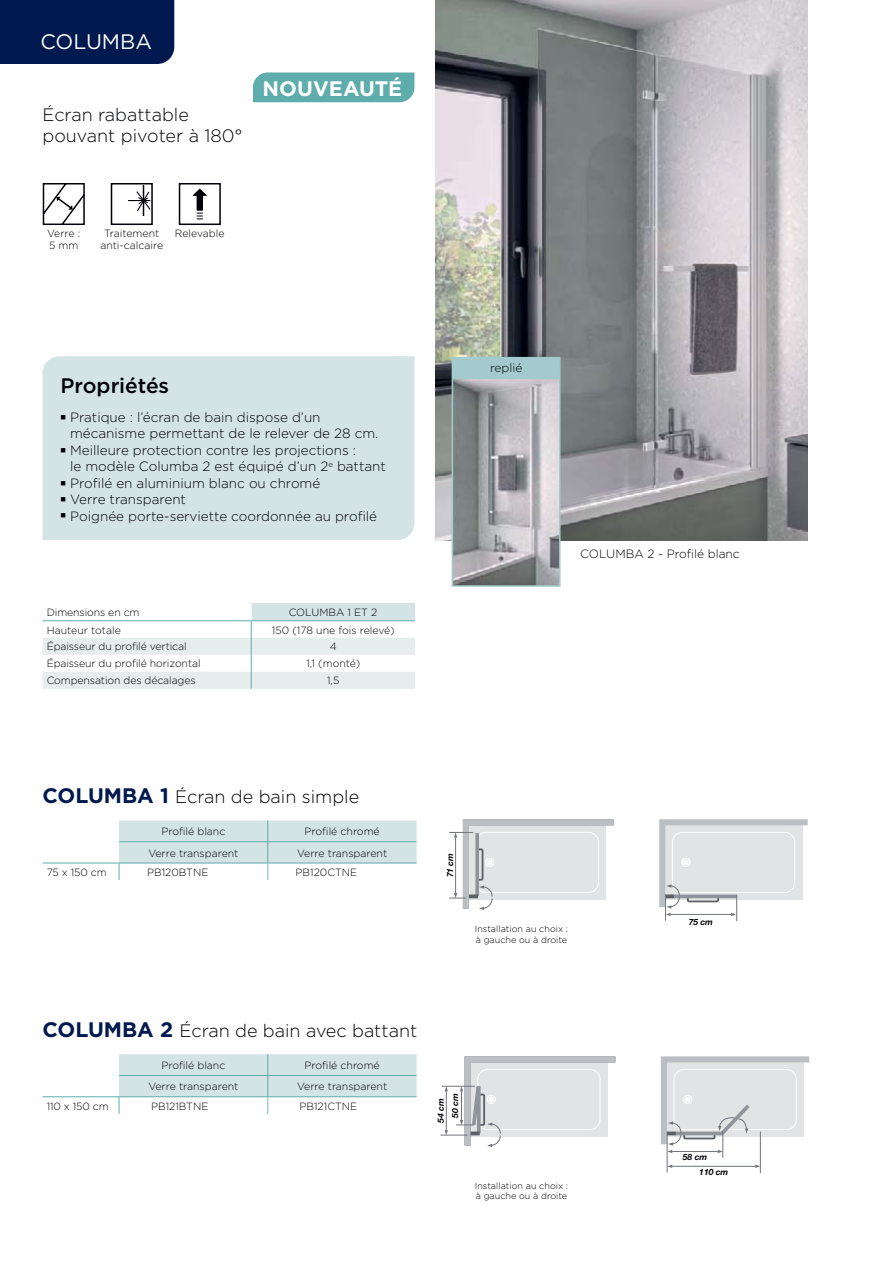
<style>
.page{position:relative;width:893px;height:1263px;background:#fff}
.page>*{position:absolute;margin:0;border:0;box-sizing:border-box;transform-origin:0 0}
.t1{font:500 21px "Gotham";letter-spacing:-.005em;color:#000207}
.t2{font:700 21px "Gotham";color:#fff}
.t3{font:21px "Gotham";color:#fff}
.t4{font:300 18px/21px "Gotham";color:#000207}
.t5{font:300 13.5px/16.5px "Gotham";color:#000207}
.t6{font:300 12px "Gotham";color:#000207}
.t7{font:300 10.5px/12px "Gotham";color:#000207}
.t8{font:300 9px/10.5px "Gotham";letter-spacing:.005em;color:#000207}
.t9{font:italic 700 8.55px "Helvetica Neue";color:#000006}
.s1{font-weight:700;font-size:21px;color:#00194e}
</style>
<div class="page">
<img style="left:436px;top:0;width:372px;height:540px">
<svg style="left:43px;top:183px;width:42px;height:42px"></svg>
<div style="left:111px;top:183px;width:42px;height:42px;border:2px solid #000006"></div>
<hr style="left:143px;top:185px;width:1px;height:31px;background:#000006">
<svg style="left:128px;top:190px;width:24px;height:22px"></svg>
<svg style="left:193px;top:189px;width:14px;height:30px"></svg>
<div style="left:179px;top:183px;width:42px;height:42px;border:2px solid #000006"></div>
<div style="left:43px;top:356px;width:371px;height:184px;background:#d4e3e4"></div>
<svg style="left:451px;top:356px;width:110px;height:231px;background:#a4a7aa"></svg>
<div style="left:453px;top:357px;width:106px;height:21px;background:#a3cacc"></div>
<svg style="left:43px;top:604px;width:372px;height:85px"></svg>
<hr style="left:43px;top:620px;width:208px;height:1px;background:#5eacac">
<svg style="left:449px;top:819px;width:165px;height:91px"></svg>
<svg style="left:659px;top:819px;width:149px;height:102px"></svg>
<hr style="left:672px;top:1166px;width:83px;height:1px;background:#71747b">
<svg style="left:755px;top:1165px;width:5px;height:3px"></svg>
<hr style="left:760px;top:1132px;width:1px;height:41px;background:#71747b">
<hr style="left:667px;top:1132px;width:1px;height:40px;background:#71747b">
<svg style="left:441px;top:1056px;width:175px;height:91px"></svg>
<svg style="left:660px;top:1056px;width:150px;height:102px"></svg>
<div style="left:253px;top:73px;width:161px;height:29px;background:#5eacac"></div>
<hr style="left:43px;top:863px;width:76px;height:1px;background:#5eacac">
<svg style="left:119px;top:821px;width:298px;height:59px"></svg>
<hr style="left:119px;top:841px;width:298px;height:1px;background:#5eacac">
<hr style="left:43px;top:1096px;width:76px;height:1px;background:#5eacac">
<svg style="left:119px;top:1054px;width:298px;height:60px"></svg>
<hr style="left:119px;top:1075px;width:298px;height:1px;background:#5eacac">
<div style="left:0;top:0;width:174px;height:64px;background:#00194e"></div>
<svg style="left:61px;top:415px;width:4px;height:4px"></svg>
<svg style="left:61px;top:448px;width:4px;height:4px"></svg>
<svg style="left:61px;top:481px;width:4px;height:4px"></svg>
<svg style="left:61px;top:497px;width:4px;height:4px"></svg>
<svg style="left:61px;top:514px;width:4px;height:4px"></svg>
<h1 class="t3" style="left:41px;top:33px;width:113px">COLUMBA</h1>
<h2 class="t4" style="left:43px;top:105px;width:202px">Écran rabattable pouvant pivoter à 180°</h2>
<h1 class="t2" style="left:262px;top:81px;width:141px">NOUVEAUTÉ</h1>
<p class="t7" style="left:47px;top:228px;width:35px">Verre :<br>5 mm</p>
<p class="t7" style="left:100px;top:228px;width:64px;text-align:center">Traitement anti-calcaire</p>
<p class="t7" style="left:175px;top:228px;width:51px">Relevable</p>
<h1 class="t1" style="left:60px;top:377px;width:110px">Propriétés</h1>
<p class="t5" style="left:70px;top:410px;width:317px">Pratique : l’écran de bain dispose d’un mécanisme permettant de le relever de 28 cm.<br>Meilleure protection contre les projections :<br>le modèle Columba 2 est équipé d’un 2<sup>e</sup> battant Profilé en aluminium blanc ou chromé<br>Verre transparent<br>Poignée porte-serviette coordonnée au profilé</p>
<p class="t7" style="left:47px;top:607px;width:94px">Dimensions en cm</p>
<p class="t7" style="left:289px;top:607px;width:90px">COLUMBA 1 ET 2</p>
<p class="t7" style="left:47px;top:625px;width:76px">Hauteur totale</p>
<p class="t7" style="left:272px;top:625px;width:124px">150 (178 une fois relevé)</p>
<p class="t7" style="left:47px;top:641px;width:141px">Épaisseur du profilé vertical</p>
<p class="t7" style="left:330px;top:641px;width:8px">4</p>
<p class="t7" style="left:47px;top:658px;width:155px">Épaisseur du profilé horizontal</p>
<p class="t7" style="left:306px;top:658px;width:55px">1,1 (monté)</p>
<p class="t7" style="left:47px;top:675px;width:150px">Compensation des décalages</p>
<p class="t7" style="left:327px;top:675px;width:14px">1,5</p>
<p class="t6" style="left:490px;top:363px;width:34px">replié</p>
<p class="t6" style="left:580px;top:549px;width:161px">COLUMBA 2 - Profilé blanc</p>
<h2 class="t4" style="left:43px;top:788px;width:318px"><span class="s1">COLUMBA 1</span> Écran de bain simple</h2>
<p class="t7" style="left:161px;top:826px;width:65px">Profilé blanc</p>
<p class="t7" style="left:305px;top:826px;width:77px">Profilé chromé</p>
<p class="t7" style="left:148px;top:848px;width:92px">Verre transparent</p>
<p class="t7" style="left:297px;top:848px;width:92px">Verre transparent</p>
<p class="t7" style="left:47px;top:867px;width:61px">75 x 150 cm</p>
<p class="t7" style="left:147px;top:867px;width:63px">PB120BTNE</p>
<p class="t7" style="left:296px;top:867px;width:63px">PB120CTNE</p>
<p class="t9" style="left:445px;top:877px;width:26px;rotate:-90deg">71 cm</p>
<p class="t8" style="left:475px;top:924px;width:95px">Installation au choix : à gauche ou à droite</p>
<h2 class="t4" style="left:43px;top:1021px;width:376px"><span class="s1">COLUMBA 2</span> Écran de bain avec battant</h2>
<p class="t7" style="left:161px;top:1060px;width:65px">Profilé blanc</p>
<p class="t7" style="left:305px;top:1060px;width:77px">Profilé chromé</p>
<p class="t7" style="left:148px;top:1081px;width:92px">Verre transparent</p>
<p class="t7" style="left:297px;top:1081px;width:92px">Verre transparent</p>
<p class="t7" style="left:47px;top:1101px;width:64px">110 x 150 cm</p>
<p class="t7" style="left:151px;top:1101px;width:59px">PB121BTNE</p>
<p class="t7" style="left:299px;top:1101px;width:59px">PB121CTNE</p>
<p class="t9" style="left:435px;top:1123px;width:26px;rotate:-90deg">54 cm</p>
<p class="t9" style="left:450px;top:1118px;width:26px;rotate:-90deg">50 cm</p>
<p class="t8" style="left:475px;top:1181px;width:95px">Installation au choix : à gauche ou à droite</p>
<p class="t9" style="left:689px;top:917px;width:26px">75 cm</p>
<p class="t9" style="left:683px;top:1152px;width:26px">58 cm</p>
<p class="t9" style="left:699px;top:1167px;width:30px">110 cm</p>
</div>
